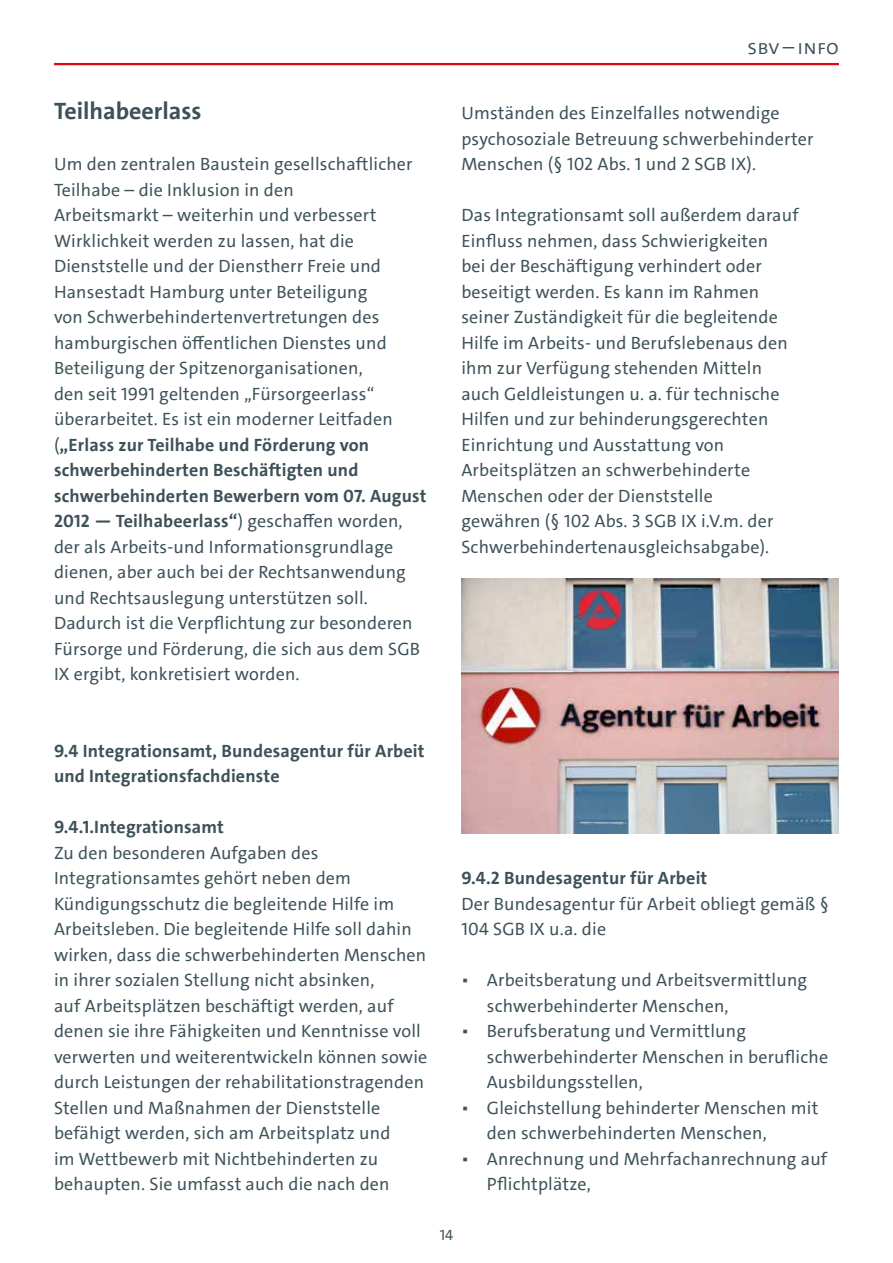
<style>
.page{position:relative;width:893px;height:1263px;background:#fff}
.page>*{position:absolute;margin:0;border:0;box-sizing:border-box;transform-origin:0 0}
.Headline_H2{font:700 24px "The Sans UHH";color:#3d5159}
.t1{font:21px "The Sans UHH Semi Light Caps";letter-spacing:.01em;color:#3d5159}
.Fließtext_12pt{font:18px/25.5px "The Sans UHH";letter-spacing:.01em;color:#3d5159}
.Headline_H3{font:700 18px/25.5px "The Sans UHH";letter-spacing:.01em;color:#3d5159}
.t2{font:15px "The Sans UHH";color:#3d5159}
.s1{font-weight:700}
</style>
<div class="page">
<hr style="left:54px;top:63px;width:785px;height:2px;background:#e30613">
<img style="left:461px;top:578px;width:378px;height:255px">
<h2 class="Headline_H2" style="left:54px;top:96px;width:149px">Teilhabeerlass</h2>
<p class="Fließtext_12pt" style="left:54px;top:151px;width:374px">Um den zentralen Baustein gesellschaftlicher Teilhabe – die Inklusion in den<br>Arbeitsmarkt – weiterhin und verbessert Wirklichkeit werden zu lassen, hat die Dienststelle und der Dienstherr Freie und Hansestadt Hamburg unter Beteiligung<br>von Schwerbehindertenvertretungen des hamburgischen öffentlichen Dienstes und Beteiligung der Spitzenorganisationen,<br>den seit 1991 geltenden „Fürsorgeerlass“ überarbeitet. Es ist ein moderner Leitfaden (<span class="s1">„Erlass zur Teilhabe und Förderung von schwerbehinderten Beschäftigten und schwerbehinderten Bewerbern vom 07. August 2012 — Teilhabeerlass“</span>) geschaffen worden, der als Arbeits-und Informationsgrundlage dienen, aber auch bei der Rechtsanwendung und Rechtsauslegung unterstützen soll.<br>Dadurch ist die Verpflichtung zur besonderen Fürsorge und Förderung, die sich aus dem SGB IX ergibt, konkretisiert worden.</p>
<p class="t1" style="left:747px;top:34px;width:93px">SBV – INFO</p>
<p class="Fließtext_12pt" style="left:461px;top:101px;width:354px">Umständen des Einzelfalles notwendige psychosoziale Betreuung schwerbehinderter<br>Menschen (§ 102 Abs. 1 und 2 SGB IX).</p>
<p class="Fließtext_12pt" style="left:461px;top:203px;width:339px">Das Integrationsamt soll außerdem darauf Einfluss nehmen, dass Schwierigkeiten<br>bei der Beschäftigung verhindert oder beseitigt werden. Es kann im Rahmen seiner Zuständigkeit für die begleitende Hilfe im Arbeits- und Berufslebenaus den ihm zur Verfügung stehenden Mitteln auch Geldleistungen u. a. für technische Hilfen und zur behinderungsgerechten Einrichtung und Ausstattung von Arbeitsplätzen an schwerbehinderte Menschen oder der Dienststelle<br>gewähren (§ 102 Abs. 3 SGB IX i.V.m. der Schwerbehindertenausgleichsabgabe).</p>
<h3 class="Headline_H3" style="left:54px;top:738px;width:372px">9.4 Integrationsamt, Bundesagentur für Arbeit und Integrationsfachdienste</h3>
<h3 class="Headline_H3" style="left:54px;top:814px;width:171px">9.4.1.Integrationsamt</h3>
<p class="Fließtext_12pt" style="left:54px;top:840px;width:375px">Zu den besonderen Aufgaben des Integrationsamtes gehört neben dem Kündigungsschutz die begleitende Hilfe im Arbeitsleben. Die begleitende Hilfe soll dahin wirken, dass die schwerbehinderten Menschen in ihrer sozialen Stellung nicht absinken,<br>auf Arbeitsplätzen beschäftigt werden, auf denen sie ihre Fähigkeiten und Kenntnisse voll verwerten und weiterentwickeln können sowie durch Leistungen der rehabilitationstragenden Stellen und Maßnahmen der Dienststelle befähigt werden, sich am Arbeitsplatz und<br>im Wettbewerb mit Nichtbehinderten zu behaupten. Sie umfasst auch die nach den</p>
<h3 class="Headline_H3" style="left:461px;top:865px;width:247px">9.4.2 Bundesagentur für Arbeit</h3>
<p class="Fließtext_12pt" style="left:461px;top:891px;width:369px">Der Bundesagentur für Arbeit obliegt gemäß §<br>104 SGB IX u.a. die</p>
<p class="Fließtext_12pt" style="left:487px;top:967px;width:322px;text-indent:-26px">▪ Arbeitsberatung und Arbeitsvermittlung schwerbehinderter Menschen,</p>
<p class="Fließtext_12pt" style="left:487px;top:1018px;width:343px;text-indent:-26px">▪ Berufsberatung und Vermittlung schwerbehinderter Menschen in berufliche<br>Ausbildungsstellen,</p>
<p class="Fließtext_12pt" style="left:487px;top:1095px;width:333px;text-indent:-26px">▪ Gleichstellung behinderter Menschen mit den schwerbehinderten Menschen,</p>
<p class="Fließtext_12pt" style="left:487px;top:1146px;width:342px;text-indent:-26px">▪ Anrechnung und Mehrfachanrechnung auf<br>Pflichtplätze,</p>
<p class="t2" style="left:440px;top:1225px;width:15px">14</p>
</div>
